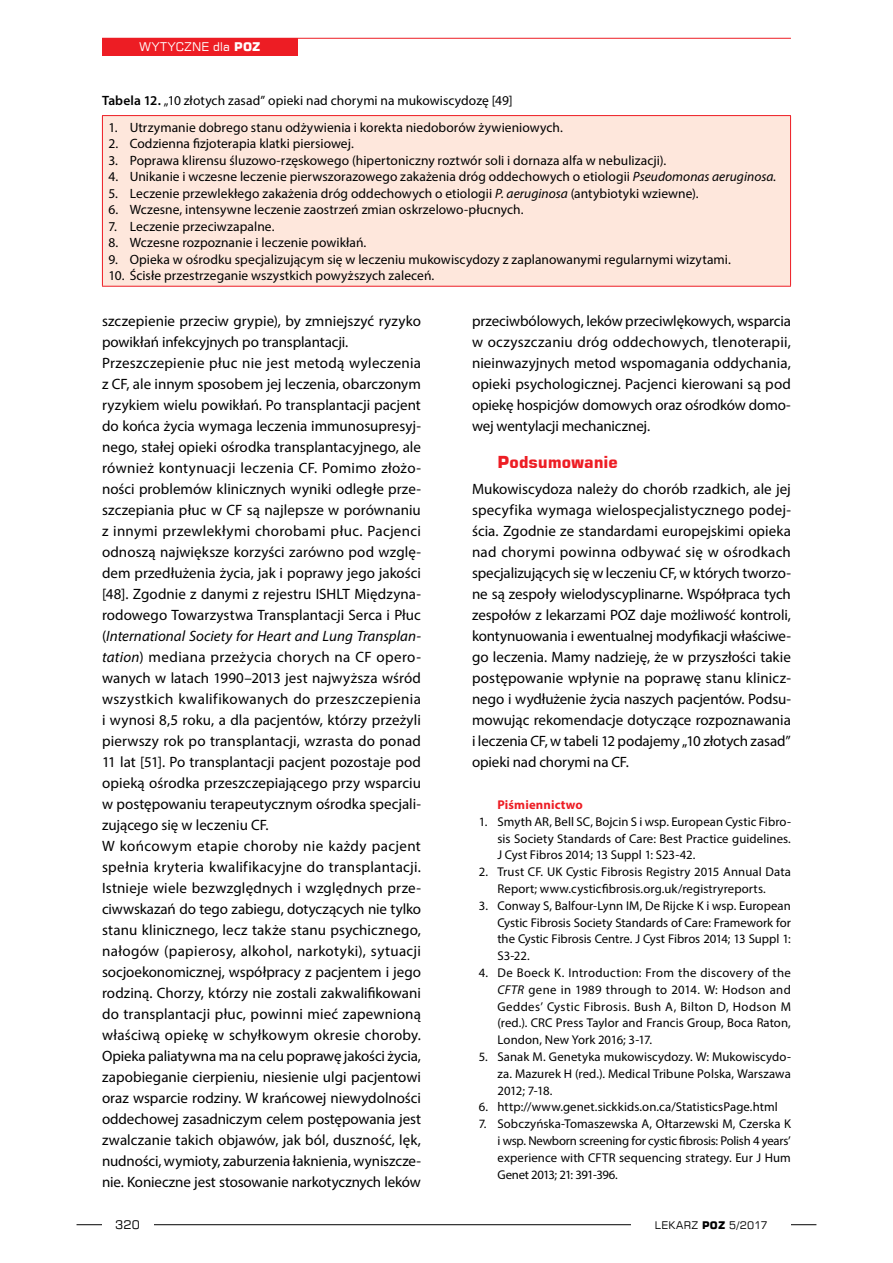
<style>
.page{position:relative;width:893px;height:1263px;background:#fff}
.page>*{position:absolute;margin:0;border:0;box-sizing:border-box;transform-origin:0 0}
.t1{font:700 16.5px "Square 721 EU";letter-spacing:-.005em;color:#ed1d24}
.t2{font:15px/21px "Myriad Pro";letter-spacing:.005em;color:#000;text-align:justify}
.t3{font:13.5px "Myriad Pro";letter-spacing:.005em;color:#000}
.t4{font:12.75px/16.8px "Myriad Pro";letter-spacing:.005em;color:#000;text-align:justify}
.t5{font:700 12.75px "Myriad Pro";letter-spacing:.01em;color:#ed1d24}
.t6{font:12px "Square 721 EU";letter-spacing:.03em;color:#fff}
.t7{font:12px "Square 721 EU";color:#000}
.t8{font:10.5px "Square 721 EU";letter-spacing:.03em;color:#000}
.s1{font-weight:700}
.s2{font-weight:600}
.s3{font-style:italic}
</style>
<div class="page">
<hr style="left:102px;top:38px;width:689px;height:1px;background:#ed1d24">
<hr style="left:77px;top:1224px;width:739px;height:1px;background:#000">
<div style="left:102px;top:1216px;width:51px;height:17px;background:#fff"></div>
<div style="left:631px;top:1216px;width:160px;height:17px;background:#fff"></div>
<div style="left:102px;top:38px;width:196px;height:17px;background:#ed1d24"></div>
<div style="left:102px;top:116px;width:688px;height:170px;background:#fee7dc"></div>
<hr style="left:102px;top:115px;width:689px;height:1px;background:#ed1d24">
<hr style="left:102px;top:116px;width:1px;height:170px;background:#ed1d24">
<hr style="left:790px;top:116px;width:1px;height:170px;background:#ed1d24">
<hr style="left:102px;top:286px;width:689px;height:1px;background:#ed1d24">
<p class="t6" style="left:139px;top:39px;width:123px">WYTYCZNE DLA <span class="s1">POZ</span></p>
<p class="t3" style="left:102px;top:92px;width:412px"><span class="s2">Tabela 12.</span> „10 złotych zasad” opieki nad chorymi na mukowiscydozę [49]</p>
<p class="t3" style="left:108px;top:119px;width:456px">1. Utrzymanie dobrego stanu odżywienia i korekta niedoborów żywieniowych.</p>
<p class="t3" style="left:108px;top:135px;width:247px">2. Codzienna fizjoterapia klatki piersiowej.</p>
<p class="t3" style="left:108px;top:152px;width:559px">3. Poprawa klirensu śluzowo-rzęskowego (hipertoniczny roztwór soli i dornaza alfa w nebulizacji).</p>
<p class="t3" style="left:108px;top:168px;width:669px">4. Unikanie i wczesne leczenie pierwszorazowego zakażenia dróg oddechowych o etiologii <span class="s3">Pseudomonas aeruginosa.</span></p>
<p class="t3" style="left:108px;top:185px;width:592px">5. Leczenie przewlekłego zakażenia dróg oddechowych o etiologii <span class="s3">P. aeruginosa</span> (antybiotyki wziewne).</p>
<p class="t3" style="left:108px;top:201px;width:417px">6. Wczesne, intensywne leczenie zaostrzeń zmian oskrzelowo-płucnych.</p>
<p class="t3" style="left:108px;top:218px;width:168px">7. Leczenie przeciwzapalne.</p>
<p class="t3" style="left:108px;top:234px;width:260px">8. Wczesne rozpoznanie i leczenie powikłań.</p>
<p class="t3" style="left:108px;top:251px;width:624px">9. Opieka w ośrodku specjalizującym się w leczeniu mukowiscydozy z zaplanowanymi regularnymi wizytami.</p>
<p class="t3" style="left:108px;top:267px;width:327px">10. Ścisłe przestrzeganie wszystkich powyższych zaleceń.</p>
<p class="t2" style="left:102px;top:310px;width:320px;text-align:left">szczepienie przeciw grypie), by zmniejszyć ryzyko powikłań infekcyjnych po transplantacji.<br>Przeszczepienie płuc nie jest metodą wyleczenia z CF, ale innym sposobem jej leczenia, obarczonym ryzykiem wielu powikłań. Po transplantacji pacjent do końca życia wymaga leczenia immunosupresyj&shy;nego, stałej opieki ośrodka transplantacyjnego, ale również kontynuacji leczenia CF. Pomimo złożo&shy;ności problemów klinicznych wyniki odległe prze&shy;szczepiania płuc w CF są najlepsze w porównaniu z innymi przewlekłymi chorobami płuc. Pacjenci odnoszą największe korzyści zarówno pod wzglę&shy;dem przedłużenia życia, jak i poprawy jego jakości [48]. Zgodnie z danymi z rejestru ISHLT Międzyna&shy;rodowego Towarzystwa Transplantacji Serca i Płuc (<span class="s3">International Society for Heart and Lung Transplan&shy;tation</span>) mediana przeżycia chorych na CF opero&shy;wanych w latach 1990–2013 jest najwyższa wśród wszystkich kwalifikowanych do przeszczepienia i wynosi 8,5 roku, a dla pacjentów, którzy przeżyli pierwszy rok po transplantacji, wzrasta do ponad 11 lat [51]. Po transplantacji pacjent pozostaje pod opieką ośrodka przeszczepiającego przy wsparciu w postępowaniu terapeutycznym ośrodka specjali&shy;zującego się w leczeniu CF.<br>W końcowym etapie choroby nie każdy pacjent spełnia kryteria kwalifikacyjne do transplantacji.<br>Istnieje wiele bezwzględnych i względnych prze&shy;ciwwskazań do tego zabiegu, dotyczących nie tylko stanu klinicznego, lecz także stanu psychicznego, nałogów (papierosy, alkohol, narkotyki), sytuacji socjoekonomicznej, współpracy z pacjentem i jego rodziną. Chorzy, którzy nie zostali zakwalifikowani do transplantacji płuc, powinni mieć zapewnioną właściwą opiekę w schyłkowym okresie choroby.<br>Opieka paliatywna ma na celu poprawę jakości życia, zapobieganie cierpieniu, niesienie ulgi pacjentowi oraz wsparcie rodziny. W krańcowej niewydolności oddechowej zasadniczym celem postępowania jest zwalczanie takich objawów, jak ból, duszność, lęk, nudności, wymioty, zaburzenia łaknienia, wyniszcze&shy;nie. Konieczne jest stosowanie narkotycznych leków</p>
<p class="t2" style="left:472px;top:310px;width:320px">przeciwbólowych, leków przeciwlękowych, wsparcia w oczyszczaniu dróg oddechowych, tlenoterapii, nieinwazyjnych metod wspomagania oddychania, opieki psychologicznej. Pacjenci kierowani są pod opiekę hospicjów domowych oraz ośrodków domo&shy;wej wentylacji mechanicznej.</p>
<p class="t1" style="left:497px;top:452px;width:122px">Podsumowanie</p>
<p class="t2" style="left:472px;top:478px;width:320px">Mukowiscydoza należy do chorób rzadkich, ale jej specyfika wymaga wielospecjalistycznego podej&shy;ścia. Zgodnie ze standardami europejskimi opieka nad chorymi powinna odbywać się w ośrodkach specjalizujących się w leczeniu CF, w których tworzo&shy;ne są zespoły wielodyscyplinarne. Współpraca tych zespołów z lekarzami POZ daje możliwość kontroli, kontynuowania i ewentualnej modyfikacji właściwe&shy;go leczenia. Mamy nadzieję, że w przyszłości takie postępowanie wpłynie na poprawę stanu klinicz&shy;nego i wydłużenie życia naszych pacjentów. Podsu&shy;mowując rekomendacje dotyczące rozpoznawania i leczenia CF, w tabeli 12 podajemy „10 złotych zasad” opieki nad chorymi na CF.</p>
<p class="t5" style="left:497px;top:796px;width:87px">Piśmiennictwo</p>
<p class="t4" style="left:497px;top:813px;width:295px;text-indent:-19px">1. Smyth AR, Bell SC, Bojcin S i wsp. European Cystic Fibro&shy;sis Society Standards of Care: Best Practice guidelines.<br>J Cyst Fibros 2014; 13 Suppl 1: S23-42.</p>
<p class="t4" style="left:479px;top:863px;width:314px;text-align:center">2. Trust CF. UK Cystic Fibrosis Registry 2015 Annual Data<br>Report; www.cysticfibrosis.org.uk/registryreports.</p>
<p class="t4" style="left:497px;top:897px;width:295px;text-indent:-19px">3. Conway S, Balfour-Lynn IM, De Rijcke K i wsp. European Cystic Fibrosis Society Standards of Care: Framework for the Cystic Fibrosis Centre. J Cyst Fibros 2014; 13 Suppl 1:<br>S3-22.</p>
<p class="t4" style="left:497px;top:964px;width:295px;text-indent:-19px">4. De Boeck K. Introduction: From the discovery of the <span class="s3">CFTR</span> gene in 1989 through to 2014. W: Hodson and Geddes’ Cystic Fibrosis. Bush A, Bilton D, Hodson M (red.). CRC Press Taylor and Francis Group, Boca Raton, London, New York 2016; 3-17.</p>
<p class="t4" style="left:497px;top:1048px;width:295px;text-indent:-19px">5. Sanak M. Genetyka mukowiscydozy. W: Mukowiscydo&shy;za. Mazurek H (red.). Medical Tribune Polska, Warszawa 2012; 7-18.</p>
<p class="t4" style="left:479px;top:1098px;width:301px">6. http://www.genet.sickkids.on.ca/StatisticsPage.html</p>
<p class="t4" style="left:497px;top:1115px;width:295px;text-indent:-19px">7. Sobczyńska-Tomaszewska A, Ołtarzewski M, Czerska K i wsp. Newborn screening for cystic fibrosis: Polish 4 years’ experience with CFTR sequencing strategy. Eur J Hum Genet 2013; 21: 391-396.</p>
<p class="t7" style="left:115px;top:1217px;width:26px">320</p>
<p class="t8" style="left:655px;top:1218px;width:114px">LEKARZ <span class="s1">POZ</span> 5/2017</p>
</div>
